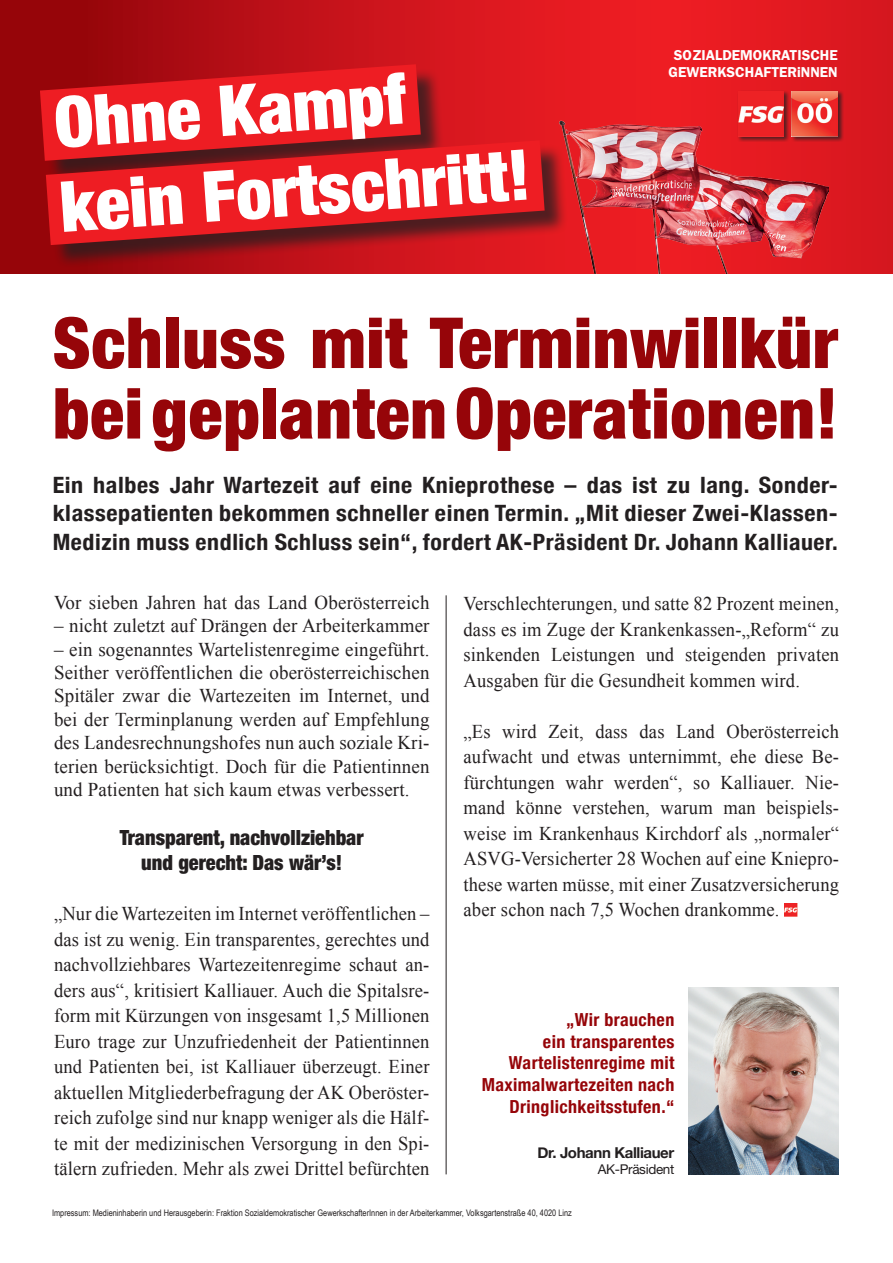
<style>
.page{position:relative;width:893px;height:1263px;background:#fff}
.page>*{position:absolute;margin:0;border:0;box-sizing:border-box;transform-origin:0 0}
.t1{font:900 condensed 70.5px/70.5px "Helvetica Neue LT Std";letter-spacing:.01em;color:#960509}
.t2{font:900 condensed 70.35px/84.4px "Helvetica Neue LT Std";color:#fff}
.t3{font:700 condensed 22.5px/28.5px "Helvetica Neue";letter-spacing:.025em;color:#231f20;text-align:justify;scale:1.07 1}
.t4{font:900 condensed 21px/25.2px "Helvetica Neue LT Std";color:#231f20;text-align:center}
.t5{font:19.5px/25.5px "Times New Roman";letter-spacing:.01em;color:#231f20;text-align:justify;scale:.95 1}
.t6{font:19.5px/23.4px "Times New Roman";letter-spacing:.01em;color:#231f20;text-align:justify}
.t7{font:700 condensed 18px/21.6px "Helvetica Neue";letter-spacing:.02em;color:#960509;text-align:right}
.t8{font:700 15px "Helvetica Neue";letter-spacing:-.025em;color:#231f20}
.t9{font:600 14.4px/17.2px "ITC Franklin Gothic Std";color:#fff;text-align:center}
.t10{font:13.5px "Helvetica Neue";letter-spacing:-.025em;color:#231f20}
.t11{font:9px "Arial Narrow";color:#231f20}
</style>
<div class="page">
<svg style="left:0;top:0;width:893px;height:274px;background:#d9171e"></svg>
<div style="left:43px;top:68px;width:526px;height:201px;background:#e21a21"></div>
<svg style="left:0;top:24px;width:493px;height:76px"></svg>
<svg style="left:0;top:100px;width:617px;height:174px"></svg>
<img style="left:554px;top:97px;width:274px;height:176px">
<div style="left:738px;top:90px;width:52px;height:52px;background:#231f20;opacity:.75"></div>
<img style="left:738px;top:91px;width:46px;height:45px">
<div style="left:791px;top:90px;width:53px;height:52px;background:#231f20;opacity:.75"></div>
<img style="left:792px;top:91px;width:46px;height:45px">
<svg style="left:784px;top:904px;width:13px;height:12px"></svg>
<hr style="left:446px;top:595px;width:1px;height:579px;background:#231f20">
<img style="left:688px;top:988px;width:151px;height:187px">
<h2 class="t2" style="left:51px;top:80px;width:472px;rotate:-4deg">Ohne Kampf kein Fortschritt!</h2>
<p class="t9" style="left:669px;top:46px;width:171px">SOZIALDEMOKRATISCHE<br>GEWERKSCHAFTERiNNEN</p>
<h1 class="t1" style="left:53px;top:307px;width:787px">Schluss mit Terminwillkür bei geplanten Operationen!</h1>
<p class="t3" style="left:53px;top:469px;width:735px">Ein halbes Jahr Wartezeit auf eine Knieprothese – das ist zu lang. Sonder&shy;klassepatienten bekommen schneller einen Termin. „Mit dieser Zwei-Klassen-Medizin muss endlich Schluss sein“, fordert AK-Präsident Dr. Johann Kalliauer.</p>
<p class="t6" style="left:54px;top:590px;width:377px">Vor sieben Jahren hat das Land Oberösterreich</p>
<p class="t6" style="left:54px;top:614px;width:377px">– nicht zuletzt auf Drängen der Arbeiterkammer</p>
<p class="t6" style="left:54px;top:637px;width:377px">– ein sogenanntes Wartelistenregime eingeführt.<br>Seither veröffentlichen die oberösterreichischen Spitäler zwar die Wartezeiten im Internet, und bei der Terminplanung werden auf Empfehlung des Landesrechnungshofes nun auch soziale Kri&shy;terien berücksichtigt. Doch für die Patientinnen und Patienten hat sich kaum etwas verbessert.</p>
<p class="t4" style="left:120px;top:824px;width:245px">Transparent, nachvollziehbar und gerecht: Das wär’s!</p>
<p class="t5" style="left:54px;top:901px;width:397px">„Nur die Wartezeiten im Internet veröffentlichen – das ist zu wenig. Ein transparentes, gerechtes und nachvollziehbares Wartezeitenregime schaut an&shy;ders aus“, kritisiert Kalliauer. Auch die Spitalsre&shy;form mit Kürzungen von insgesamt 1,5 Millionen Euro trage zur Unzufriedenheit der Patientinnen und Patienten bei, ist Kalliauer überzeugt. Einer aktuellen Mitgliederbefragung der AK Oberöster&shy;reich zufolge sind nur knapp weniger als die Hälf&shy;te mit der medizinischen Versorgung in den Spi&shy;tälern zufrieden. Mehr als zwei Drittel befürchten</p>
<p class="t5" style="left:463px;top:591px;width:397px">Verschlechterungen, und satte 82 Prozent meinen, dass es im Zuge der Krankenkassen-„Reform“ zu sinkenden Leistungen und steigenden privaten Ausgaben für die Gesundheit kommen wird.</p>
<p class="t5" style="left:463px;top:718px;width:397px">„Es wird Zeit, dass das Land Oberösterreich aufwacht und etwas unternimmt, ehe diese Be&shy;fürchtungen wahr werden“, so Kalliauer. Nie&shy;mand könne verstehen, warum man beispiels&shy;weise im Krankenhaus Kirchdorf als „normaler“ ASVG-Versicherter 28 Wochen auf eine Kniepro&shy;these warten müsse, mit einer Zusatzversicherung aber schon nach 7,5 Wochen drankomme.</p>
<p class="t7" style="left:482px;top:1008px;width:194px">„Wir brauchen<br>ein transparentes<br>Wartelistenregime mit<br>Maximalwartezeiten nach<br>Dringlichkeitsstufen.“</p>
<p class="t8" style="left:538px;top:1140px;width:138px">Dr. Johann Kalliauer</p>
<p class="t10" style="left:598px;top:1161px;width:78px">AK-Präsident</p>
<p class="t11" style="left:52px;top:1206px;width:521px">Impressum: Medieninhaberin und Herausgeberin: Fraktion Sozialdemokratischer GewerkschafterInnen in der Arbeiterkammer, Volksgartenstraße 40, 4020 Linz</p>
</div>
